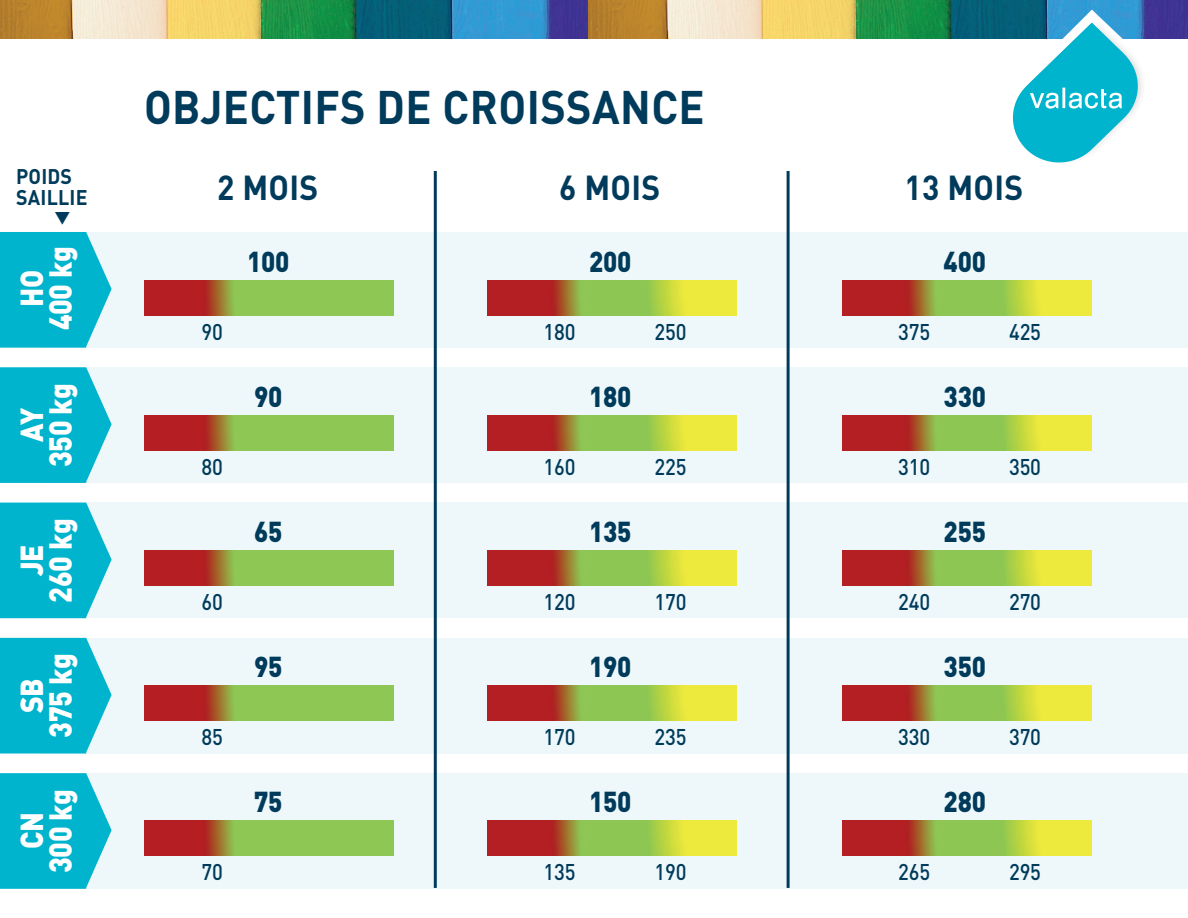
<style>
.page{position:relative;width:1188px;height:918px;background:#fff}
.page>*{position:absolute;margin:0;border:0;box-sizing:border-box;transform-origin:0 0}
.t1{font:700 46.5px "DIN";letter-spacing:.01em;color:#003b5b;scale:.93 1}
.t2{font:700 34.35px "DIN";letter-spacing:.01em;color:#003b5b;scale:.93 1}
.t3{font:900 31.5px/29px "DIN";letter-spacing:-.01em;color:#fff;text-align:center;scale:.9 1}
.t4{font:900 28.5px "DIN";letter-spacing:-.01em;color:#003b5b;scale:.9 1}
.t5{font:500 22.5px "DIN";letter-spacing:-.01em;color:#003b5b;scale:.9 1}
.t6{font:700 21px/21px "DIN";letter-spacing:.01em;color:#003b5b;scale:.93 1}
</style>
<div class="page">
<div style="left:40px;top:232px;width:1148px;height:116px;background:#eef8fa"></div>
<div style="left:40px;top:367px;width:1148px;height:116px;background:#eef8fa"></div>
<div style="left:40px;top:503px;width:1148px;height:115px;background:#eef8fa"></div>
<div style="left:40px;top:638px;width:1148px;height:116px;background:#eef8fa"></div>
<div style="left:40px;top:773px;width:1148px;height:116px;background:#eef8fa"></div>
<img style="left:0;top:0;width:589px;height:39px">
<img style="left:589px;top:0;width:599px;height:39px">
<svg style="left:0;top:232px;width:112px;height:116px;background:#1cbcd2"></svg>
<svg style="left:0;top:367px;width:112px;height:116px;background:#1cbcd2"></svg>
<svg style="left:0;top:503px;width:112px;height:115px;background:#1bbbd2"></svg>
<svg style="left:0;top:638px;width:112px;height:116px;background:#1cbcd2"></svg>
<svg style="left:0;top:773px;width:112px;height:116px;background:#1cbcd2"></svg>
<div style="left:1013px;top:19px;width:134px;height:147px;background:#231f20;opacity:.2"></div>
<svg style="left:1008px;top:10px;width:134px;height:156px"></svg>
<hr style="left:434px;top:171px;width:3px;height:717px;background:#003b5b">
<hr style="left:787px;top:171px;width:3px;height:717px;background:#003b5b">
<img style="left:145px;top:281px;width:249px;height:35px">
<img style="left:488px;top:281px;width:249px;height:35px">
<img style="left:842px;top:281px;width:249px;height:35px">
<img style="left:488px;top:416px;width:249px;height:35px">
<img style="left:842px;top:416px;width:249px;height:35px">
<img style="left:488px;top:551px;width:249px;height:35px">
<img style="left:842px;top:551px;width:249px;height:35px">
<img style="left:488px;top:686px;width:249px;height:35px">
<img style="left:842px;top:686px;width:249px;height:35px">
<img style="left:488px;top:821px;width:249px;height:35px">
<img style="left:842px;top:821px;width:249px;height:35px">
<img style="left:145px;top:416px;width:249px;height:35px">
<img style="left:145px;top:551px;width:249px;height:35px">
<img style="left:145px;top:686px;width:249px;height:35px">
<img style="left:145px;top:821px;width:249px;height:35px">
<p class="t6" style="left:16px;top:165px;width:78px">POIDS<br>SAILLIE</p>
<h3 class="t3" style="left:16px;top:330px;width:95px;rotate:-90deg">HO<br>400 kg</h3>
<h3 class="t3" style="left:16px;top:467px;width:95px;rotate:-90deg">AY<br>350 kg</h3>
<h3 class="t3" style="left:16px;top:603px;width:95px;rotate:-90deg">JE<br>260 kg</h3>
<h3 class="t3" style="left:16px;top:738px;width:95px;rotate:-90deg">SB<br>375 kg</h3>
<h3 class="t3" style="left:16px;top:873px;width:95px;rotate:-90deg">CN<br>300 kg</h3>
<h1 class="t1" style="left:144px;top:77px;width:604px">OBJECTIFS DE CROISSANCE</h1>
<h2 class="t2" style="left:217px;top:165px;width:110px">2 MOIS</h2>
<h2 class="t2" style="left:559px;top:165px;width:110px">6 MOIS</h2>
<h2 class="t2" style="left:904px;top:165px;width:129px">13 MOIS</h2>
<p class="t4" style="left:247px;top:243px;width:48px">100</p>
<p class="t4" style="left:589px;top:243px;width:48px">200</p>
<p class="t4" style="left:944px;top:243px;width:48px">400</p>
<p class="t5" style="left:202px;top:317px;width:25px">90</p>
<p class="t5" style="left:544px;top:317px;width:37px">180</p>
<p class="t5" style="left:655px;top:317px;width:37px">250</p>
<p class="t5" style="left:898px;top:317px;width:37px">375</p>
<p class="t5" style="left:1009px;top:317px;width:37px">425</p>
<p class="t4" style="left:254px;top:378px;width:33px">90</p>
<p class="t4" style="left:589px;top:378px;width:48px">180</p>
<p class="t4" style="left:944px;top:378px;width:48px">330</p>
<p class="t5" style="left:202px;top:452px;width:25px">80</p>
<p class="t5" style="left:544px;top:452px;width:37px">160</p>
<p class="t5" style="left:655px;top:452px;width:37px">225</p>
<p class="t5" style="left:898px;top:452px;width:37px">310</p>
<p class="t5" style="left:1009px;top:452px;width:37px">350</p>
<p class="t4" style="left:254px;top:513px;width:33px">65</p>
<p class="t4" style="left:589px;top:513px;width:48px">135</p>
<p class="t4" style="left:944px;top:513px;width:48px">255</p>
<p class="t5" style="left:202px;top:587px;width:25px">60</p>
<p class="t5" style="left:544px;top:587px;width:37px">120</p>
<p class="t5" style="left:655px;top:587px;width:37px">170</p>
<p class="t5" style="left:898px;top:587px;width:37px">240</p>
<p class="t5" style="left:1009px;top:587px;width:37px">270</p>
<p class="t4" style="left:254px;top:648px;width:33px">95</p>
<p class="t4" style="left:589px;top:648px;width:48px">190</p>
<p class="t4" style="left:944px;top:648px;width:48px">350</p>
<p class="t5" style="left:202px;top:722px;width:25px">85</p>
<p class="t5" style="left:544px;top:722px;width:37px">170</p>
<p class="t5" style="left:655px;top:722px;width:37px">235</p>
<p class="t5" style="left:898px;top:722px;width:37px">330</p>
<p class="t5" style="left:1009px;top:722px;width:37px">370</p>
<p class="t4" style="left:254px;top:783px;width:33px">75</p>
<p class="t4" style="left:589px;top:783px;width:48px">150</p>
<p class="t4" style="left:944px;top:783px;width:48px">280</p>
<p class="t5" style="left:202px;top:858px;width:25px">70</p>
<p class="t5" style="left:544px;top:858px;width:37px">135</p>
<p class="t5" style="left:655px;top:858px;width:37px">190</p>
<p class="t5" style="left:898px;top:858px;width:37px">265</p>
<p class="t5" style="left:1009px;top:858px;width:37px">295</p>
</div>
